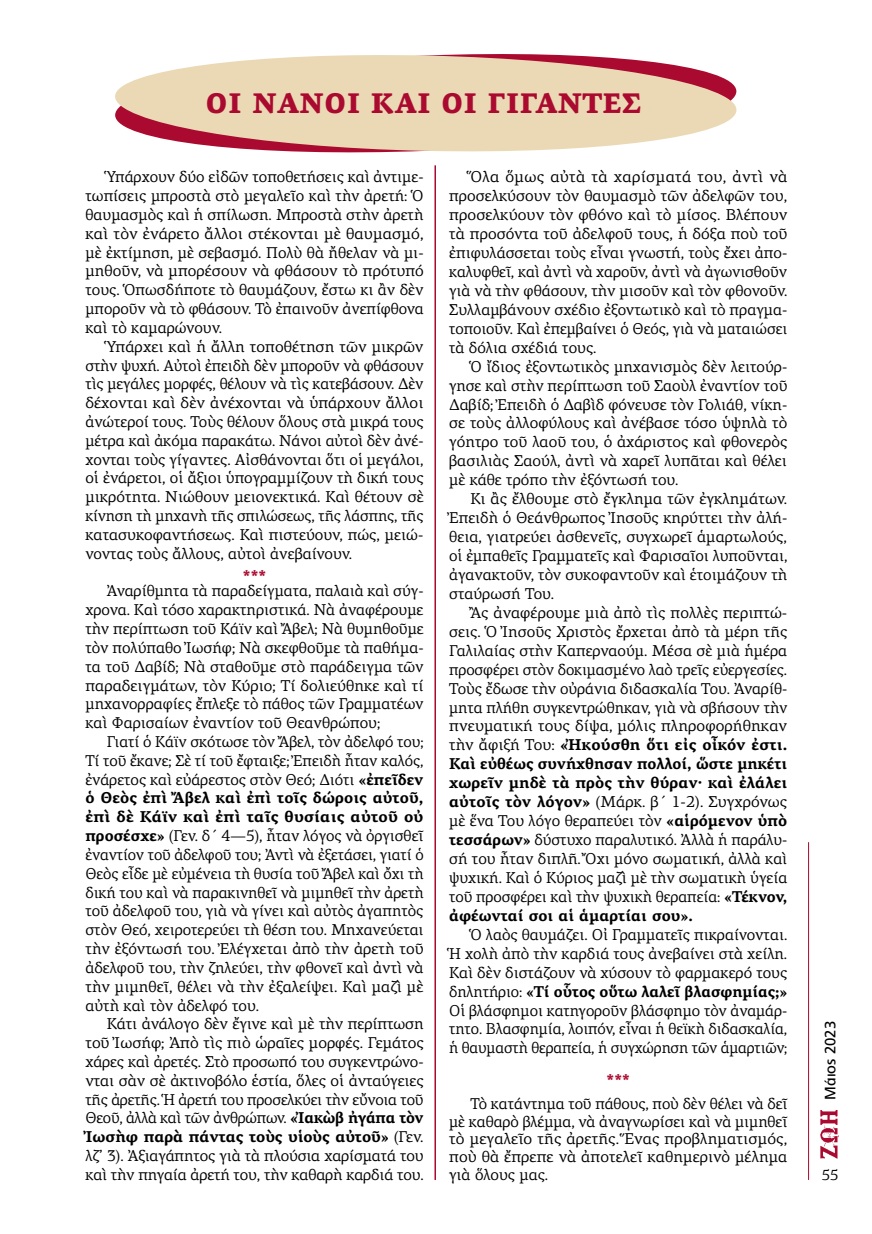
<style>
.page{position:relative;width:872px;height:1234px;background:#fff}
.page>*{position:absolute;margin:0;border:0;box-sizing:border-box;transform-origin:0 0}
.t1{font:900 28.5px "PF Agora Serif Pro";color:#aa0a2f}
.t2{font:15.75px/18.8px "PF Agora Serif Pro";color:#000;text-align:justify}
.t3{font:900 15.75px "PF Agora Serif Pro";color:#aa0a2f}
.t4{font:15px "PF Catalog Poly";color:#000}
.t5{font:15px "PF Agora Serif Pro";color:#000}
.s1{font-weight:700}
</style>
<div class="page">
<hr style="left:808px;top:842px;width:1px;height:337px;background:#aa0a2f">
<img style="left:820px;top:1110px;width:19px;height:48px">
<svg style="left:115px;top:54px;width:622px;height:99px;background:#e7cbb3"></svg>
<hr style="left:434px;top:165px;width:2px;height:1014px;background:#aa0a2f">
<h1 class="t1" style="left:205px;top:85px;width:437px">ΟΙ ΝΑΝΟΙ ΚΑΙ ΟΙ ΓΙΓΑΝΤΕΣ</h1>
<p class="t2" style="left:85px;top:167px;width:340px;text-indent:21px">Ὑπάρχουν δύο εἰδῶν τοποθετήσεις καὶ ἀντιμε&shy;τωπίσεις μπροστὰ στὸ μεγαλεῖο καὶ τὴν ἀρετή: Ὁ θαυμασμὸς καὶ ἡ σπίλωση. Μπροστὰ στὴν ἀρετὴ καὶ τὸν ἐνάρετο ἄλλοι στέκονται μὲ θαυμασμό, μὲ ἐκτίμηση, μὲ σεβασμό. Πολὺ θὰ ἤθελαν νὰ μι&shy;μηθοῦν, νὰ μπορέσουν νὰ φθάσουν τὸ πρότυπό τους. Ὁπωσδήποτε τὸ θαυμάζουν, ἔστω κι ἂν δὲν μποροῦν νὰ τὸ φθάσουν. Τὸ ἐπαινοῦν ἀνεπίφθονα καὶ τὸ καμαρώνουν.</p>
<p class="t2" style="left:85px;top:337px;width:340px;text-indent:21px">Ὑπάρχει καὶ ἡ ἄλλη τοποθέτηση τῶν μικρῶν στὴν ψυχή. Αὐτοὶ ἐπειδὴ δὲν μποροῦν νὰ φθάσουν τὶς μεγάλες μορφές, θέλουν νὰ τὶς κατεβάσουν. Δὲν δέχονται καὶ δὲν ἀνέχονται νὰ ὑπάρχουν ἄλλοι ἀνώτεροί τους. Τοὺς θέλουν ὅλους στὰ μικρά τους μέτρα καὶ ἀκόμα παρακάτω. Νάνοι αὐτοὶ δὲν ἀνέ&shy;χονται τοὺς γίγαντες. Αἰσθάνονται ὅτι οἱ μεγάλοι, οἱ ἐνάρετοι, οἱ ἄξιοι ὑπογραμμίζουν τὴ δική τους μικρότητα. Νιώθουν μειονεκτικά. Καὶ θέτουν σὲ κίνηση τὴ μηχανὴ τῆς σπιλώσεως, τῆς λάσπης, τῆς κατασυκοφαντήσεως. Καὶ πιστεύουν, πώς, μειώ&shy;νοντας τοὺς ἄλλους, αὐτοὶ ἀνεβαίνουν.</p>
<p class="t3" style="left:243px;top:565px;width:25px">***</p>
<p class="t2" style="left:85px;top:581px;width:340px;text-indent:21px">Ἀναρίθμητα τὰ παραδείγματα, παλαιὰ καὶ σύγ&shy;χρονα. Καὶ τόσο χαρακτηριστικά. Νὰ ἀναφέρουμε τὴν περίπτωση τοῦ Κάϊν καὶ Ἄβελ; Νὰ θυμηθοῦμε τὸν πολύπαθο Ἰωσήφ; Νὰ σκεφθοῦμε τὰ παθήμα&shy;τα τοῦ Δαβίδ; Νὰ σταθοῦμε στὸ παράδειγμα τῶν παραδειγμάτων, τὸν Κύριο; Τί δολιεύθηκε καὶ τί μηχανορραφίες ἔπλεξε τὸ πάθος τῶν Γραμματέων καὶ Φαρισαίων ἐναντίον τοῦ Θεανθρώπου;</p>
<p class="t2" style="left:85px;top:732px;width:340px;text-indent:21px">Γιατί ὁ Κάϊν σκότωσε τὸν Ἄβελ, τὸν ἀδελφό του; Τί τοῦ ἔκανε; Σὲ τί τοῦ ἔφταιξε; Ἐπειδὴ ἦταν καλός, ἐνάρετος καὶ εὐάρεστος στὸν Θεό; Διότι <span class="s1">«ἐπεῖδεν ὁ Θεὸς ἐπὶ Ἄβελ καὶ ἐπὶ τοῖς δώροις αὐτοῦ, ἐπὶ δὲ Κάϊν καὶ ἐπὶ ταῖς θυσίαις αὐτοῦ οὐ προσέσχε»</span> (Γεν. δ΄ 4—5), ἦταν λόγος νὰ ὀργισθεῖ ἐναντίον τοῦ ἀδελφοῦ του; Ἀντὶ νὰ ἐξετάσει, γιατί ὁ Θεὸς εἶδε μὲ εὐμένεια τὴ θυσία τοῦ Ἄβελ καὶ ὄχι τὴ δική του καὶ νὰ παρακινηθεῖ νὰ μιμηθεῖ τὴν ἀρετὴ τοῦ ἀδελφοῦ του, γιὰ νὰ γίνει καὶ αὐτὸς ἀγαπητὸς στὸν Θεό, χειροτερεύει τὴ θέση του. Μηχανεύεται τὴν ἐξόντωσή του. Ἐλέγχεται ἀπὸ τὴν ἀρετὴ τοῦ ἀδελφοῦ του, τὴν ζηλεύει, τὴν φθονεῖ καὶ ἀντὶ νὰ τὴν μιμηθεῖ, θέλει νὰ τὴν ἐξαλείψει. Καὶ μαζὶ μὲ αὐτὴ καὶ τὸν ἀδελφό του.</p>
<p class="t2" style="left:85px;top:1014px;width:340px;text-indent:21px">Κάτι ἀνάλογο δὲν ἔγινε καὶ μὲ τὴν περίπτωση τοῦ Ἰωσήφ; Ἀπὸ τὶς πιὸ ὡραῖες μορφές. Γεμάτος χάρες καὶ ἀρετές. Στὸ προσωπό του συγκεντρώνο&shy;νται σὰν σὲ ἀκτινοβόλο ἑστία, ὅλες οἱ ἀνταύγειες τῆς ἀρετῆς. Ἡ ἀρετή του προσελκύει τὴν εὔνοια τοῦ Θεοῦ, ἀλλὰ καὶ τῶν ἀνθρώπων. <span class="s1">«Ἰακὼβ ἠγάπα τὸν Ἰωσὴφ παρὰ πάντας τοὺς υἱοὺς αὐτοῦ»</span> (Γεν. λζ’ 3). Ἀξιαγάπητος γιὰ τὰ πλούσια χαρίσματά του καὶ τὴν πηγαία ἀρετή του, τὴν καθαρὴ καρδιά του.</p>
<p class="t2" style="left:449px;top:167px;width:340px;text-indent:21px">Ὅλα ὅμως αὐτὰ τὰ χαρίσματά του, ἀντὶ νὰ προσελκύσουν τὸν θαυμασμὸ τῶν ἀδελφῶν του, προσελκύουν τὸν φθόνο καὶ τὸ μίσος. Βλέπουν τὰ προσόντα τοῦ ἀδελφοῦ τους, ἡ δόξα ποὺ τοῦ ἐπιφυλάσσεται τοὺς εἶναι γνωστή, τοὺς ἔχει ἀπο&shy;καλυφθεῖ, καὶ ἀντὶ νὰ χαροῦν, ἀντὶ νὰ ἀγωνισθοῦν γιὰ νὰ τὴν φθάσουν, τὴν μισοῦν καὶ τὸν φθονοῦν.<br>Συλλαμβάνουν σχέδιο ἐξοντωτικὸ καὶ τὸ πραγμα&shy;τοποιοῦν. Καὶ ἐπεμβαίνει ὁ Θεός, γιὰ νὰ ματαιώσει τὰ δόλια σχέδιά τους.</p>
<p class="t2" style="left:449px;top:357px;width:340px;text-indent:21px">Ὁ ἴδιος ἐξοντωτικὸς μηχανισμὸς δὲν λειτούρ&shy;γησε καὶ στὴν περίπτωση τοῦ Σαοὺλ ἐναντίον τοῦ Δαβίδ; Ἐπειδὴ ὁ Δαβὶδ φόνευσε τὸν Γολιάθ, νίκη&shy;σε τοὺς ἀλλοφύλους καὶ ἀνέβασε τόσο ὑψηλὰ τὸ γόητρο τοῦ λαοῦ του, ὁ ἀχάριστος καὶ φθονερὸς βασιλιὰς Σαούλ, ἀντὶ νὰ χαρεῖ λυπᾶται καὶ θέλει μὲ κάθε τρόπο τὴν ἐξόντωσή του.</p>
<p class="t2" style="left:449px;top:489px;width:340px;text-indent:21px">Κι ἂς ἔλθουμε στὸ ἔγκλημα τῶν ἐγκλημάτων.<br>Ἐπειδὴ ὁ Θεάνθρωπος Ἰησοῦς κηρύττει τὴν ἀλή&shy;θεια, γιατρεύει ἀσθενεῖς, συγχωρεῖ ἁμαρτωλούς, οἱ ἐμπαθεῖς Γραμματεῖς καὶ Φαρισαῖοι λυποῦνται, ἀγανακτοῦν, τὸν συκοφαντοῦν καὶ ἑτοιμάζουν τὴ σταύρωσή Του.</p>
<p class="t2" style="left:449px;top:603px;width:340px;text-indent:21px">Ἂς ἀναφέρουμε μιὰ ἀπὸ τὶς πολλὲς περιπτώ&shy;σεις. Ὁ Ἰησοῦς Χριστὸς ἔρχεται ἀπὸ τὰ μέρη τῆς Γαλιλαίας στὴν Καπερναούμ. Μέσα σὲ μιὰ ἡμέρα προσφέρει στὸν δοκιμασμένο λαὸ τρεῖς εὐεργεσίες.<br>Τοὺς ἔδωσε τὴν οὐράνια διδασκαλία Του. Ἀναρίθ&shy;μητα πλήθη συγκεντρώθηκαν, γιὰ νὰ σβήσουν τὴν πνευματική τους δίψα, μόλις πληροφορήθηκαν τὴν ἄφιξή Του: <span class="s1">«Ἠκούσθη ὅτι εἰς οἶκόν ἐστι.<br>Καὶ εὐθέως συνήχθησαν πολλοί, ὥστε μηκέτι χωρεῖν μηδὲ τὰ πρὸς τὴν θύραν· καὶ ἐλάλει αὐτοῖς τὸν λόγον»</span> (Μάρκ. β΄ 1-2). Συγχρόνως μὲ ἕνα Του λόγο θεραπεύει τὸν <span class="s1">«αἱρόμενον ὑπὸ τεσσάρων»</span> δύστυχο παραλυτικό. Ἀλλὰ ἡ παράλυ&shy;σή του ἦταν διπλῆ. Ὄχι μόνο σωματική, ἀλλὰ καὶ ψυχική. Καὶ ὁ Κύριος μαζὶ μὲ τὴν σωματικὴ ὑγεία τοῦ προσφέρει καὶ τὴν ψυχικὴ θεραπεία: <span class="s1">«Τέκνον, ἀφέωνταί σοι αἱ ἁμαρτίαι σου».</span></p>
<p class="t2" style="left:449px;top:924px;width:340px;text-indent:21px">Ὁ λαὸς θαυμάζει. Οἰ Γραμματεῖς πικραίνονται.<br>Ἡ χολὴ ἀπὸ τὴν καρδιά τους ἀνεβαίνει στὰ χείλη.<br>Καὶ δὲν διστάζουν νὰ χύσουν τὸ φαρμακερό τους δηλητήριο: <span class="s1">«Τί οὗτος οὕτω λαλεῖ βλασφημίας;» </span>Οἱ βλάσφημοι κατηγοροῦν βλάσφημο τὸν ἀναμάρ&shy;τητο. Βλασφημία, λοιπόν, εἶναι ἡ θεϊκὴ διδασκαλία, ἡ θαυμαστὴ θεραπεία, ἡ συγχώρηση τῶν ἁμαρτιῶν;</p>
<p class="t3" style="left:606px;top:1069px;width:25px">***</p>
<p class="t2" style="left:449px;top:1094px;width:340px;line-height:17.7px;text-indent:21px">Τὸ κατάντημα τοῦ πάθους, ποὺ δὲν θέλει νὰ δεῖ μὲ καθαρὸ βλέμμα, νὰ ἀναγνωρίσει καὶ νὰ μιμηθεῖ τὸ μεγαλεῖο τῆς ἀρετῆς. Ἕνας προβληματισμός, ποὺ θὰ ἔπρεπε νὰ ἀποτελεῖ καθημερινὸ μέλημα γιὰ ὅλους μας.</p>
<p class="t4" style="left:821px;top:1099px;width:80px;rotate:-90deg">Μάιος 2023</p>
<p class="t5" style="left:821px;top:1165px;width:18px">55</p>
</div>
